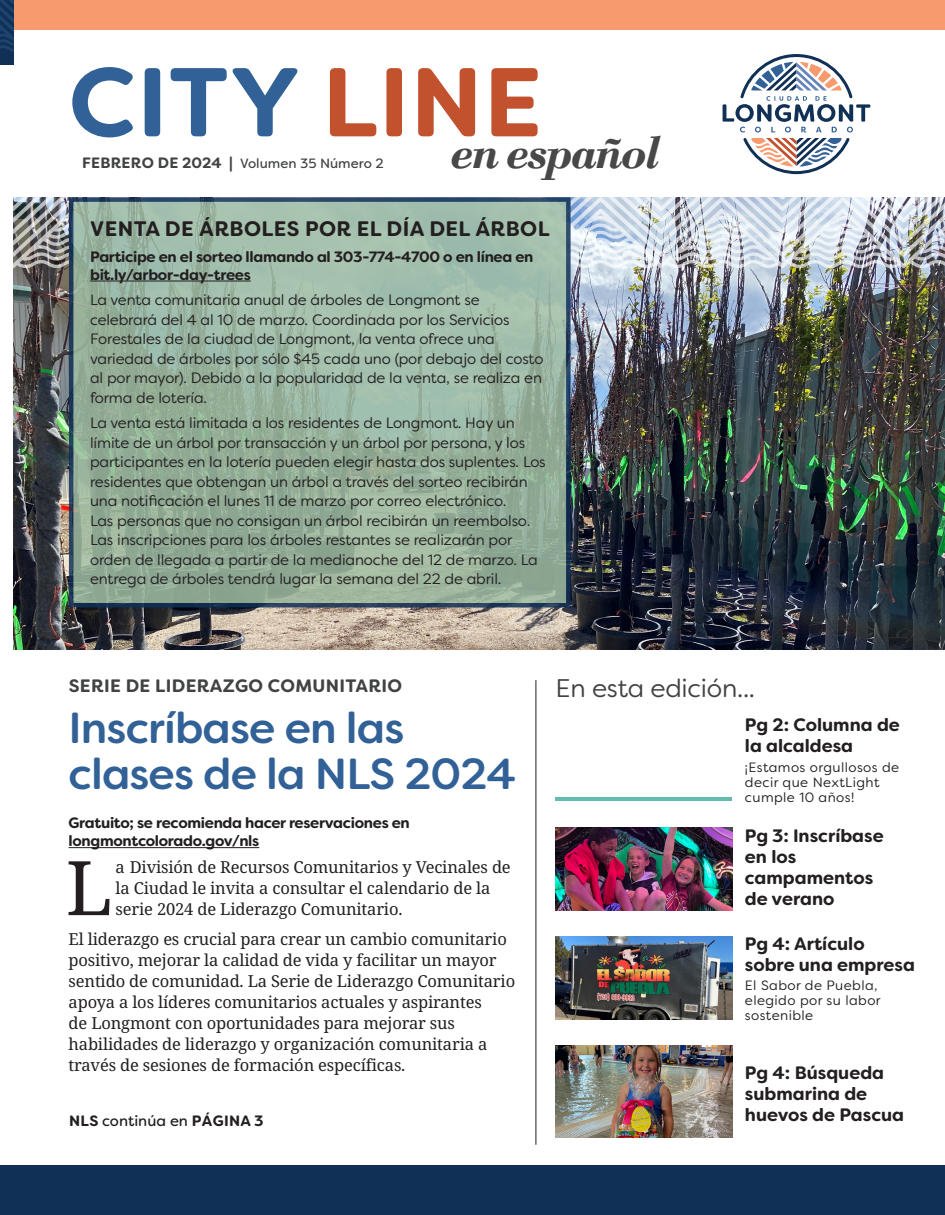
<style>
.page{position:relative;width:945px;height:1215px;background:#fff}
.page>*{position:absolute;margin:0;border:0;box-sizing:border-box;transform-origin:0 0}
.t1{font:700 97.5px "Filson Soft";letter-spacing:.01em;color:#316196}
.t2{font:75.3px "Noto Serif";color:#231f20}
.t3{font:italic 700 48px "Bodoni";letter-spacing:-.05em;color:#474847}
.body_copy{font:500 43.5px/46.5px "Filson Soft";letter-spacing:-.02em;color:#316196}
.body_copy-2{font:25.5px "Filson Soft";letter-spacing:-.01em;color:#414343}
.t4{font:700 21px "Filson Soft";letter-spacing:.02em;color:#231f20}
.body_copy-3{font:700 18px/21px "Filson Soft";color:#231f20}
.t5{font:700 18px "Filson Soft";letter-spacing:.02em;color:#414343}
.t6{font:16.5px/21px "Noto Serif";letter-spacing:-.01em;color:#231f20}
.t7{font:15px/19.5px "Filson Soft";letter-spacing:-.01em;color:#231f20}
.t8{font:700 15px/18px "Filson Soft";letter-spacing:-.02em;color:#231f20}
.t9{font:700 15px "Filson Soft";letter-spacing:.02em;color:#231f20}
.body_copy-4{font:13.5px/15px "Filson Soft";letter-spacing:.03em;color:#231f20}
.t10{font:13.5px "Filson Soft";color:#414343}
.s1{color:#c2512e}
.s2{font-weight:700;font-size:15px}
.s3{font-weight:400}
</style>
<div class="page">
<hr style="left:69px;top:847px;width:190px;height:1px;background:#231f20">
<img style="left:13px;top:268px;width:932px;height:382px">
<img style="left:13px;top:197px;width:56px;height:71px">
<img style="left:571px;top:197px;width:374px;height:71px">
<svg style="left:69px;top:197px;width:502px;height:411px;background:#95b09e"></svg>
<div style="left:0;top:1166px;width:945px;height:49px;background:#113056"></div>
<hr style="left:536px;top:680px;width:1px;height:465px;background:#231f20">
<hr style="left:90px;top:281px;width:161px;height:1px;background:#231f20">
<div style="left:14px;top:0;width:931px;height:29px;background:#f79b6e"></div>
<div style="left:556px;top:719px;width:176px;height:82px;background:linear-gradient(to right,#62bcb0,#62bcb0)"></div>
<img style="left:556px;top:719px;width:176px;height:77px">
<img style="left:556px;top:828px;width:176px;height:82px">
<img style="left:556px;top:937px;width:176px;height:82px">
<img style="left:556px;top:1045px;width:176px;height:93px">
<div style="left:0;top:0;width:13px;height:65px;background:#113056"></div>
<svg style="left:0;top:0;width:13px;height:52px"></svg>
<svg style="left:723px;top:54px;width:147px;height:120px"></svg>
<p class="t1" style="left:69px;top:39px;width:475px">CITY <span class="s1">LINE</span></p>
<p class="t10" style="left:82px;top:155px;width:303px"><span class="s2">FEBRERO DE 2024 |</span> Volumen 35 Número 2</p>
<p class="t3" style="left:450px;top:124px;width:211px">en español</p>
<p class="t4" style="left:90px;top:215px;width:461px">VENTA DE ÁRBOLES POR EL DÍA DEL ÁRBOL</p>
<p class="t8" style="left:90px;top:247px;width:445px">Participe en el sorteo llamando al 303-774-4700 o en línea en bit.ly/arbor-day-trees</p>
<p class="t7" style="left:90px;top:290px;width:455px">La venta comunitaria anual de árboles de Longmont se celebrará del 4 al 10 de marzo. Coordinada por los Servicios Forestales de la ciudad de Longmont, la venta ofrece una variedad de árboles por sólo $45 cada uno (por debajo del costo al por mayor). Debido a la popularidad de la venta, se realiza en forma de lotería.</p>
<p class="t7" style="left:90px;top:413px;width:457px">La venta está limitada a los residentes de Longmont. Hay un límite de un árbol por transacción y un árbol por persona, y los participantes en la lotería pueden elegir hasta dos suplentes. Los residentes que obtengan un árbol a través del sorteo recibirán una notificación el lunes 11 de marzo por correo electrónico.<br>Las personas que no consigan un árbol recibirán un reembolso.<br>Las inscripciones para los árboles restantes se realizarán por orden de llegada a partir de la medianoche del 12 de marzo. La entrega de árboles tendrá lugar la semana del 22 de abril.</p>
<p class="t5" style="left:69px;top:674px;width:335px">SERIE DE LIDERAZGO COMUNITARIO</p>
<p class="body_copy" style="left:69px;top:704px;width:449px">Inscríbase en las clases de la NLS 2024</p>
<p class="t8" style="left:69px;top:814px;width:343px">Gratuito; se recomienda hacer reservaciones en longmontcolorado.gov/nls</p>
<p class="t2" style="left:66px;top:836px;width:48px">L</p>
<p class="t6" style="left:116px;top:857px;width:397px">a División de Recursos Comunitarios y Vecinales de la Ciudad le invita a consultar el calendario de la serie 2024 de Liderazgo Comunitario.</p>
<p class="t6" style="left:69px;top:929px;width:448px">El liderazgo es crucial para crear un cambio comunitario positivo, mejorar la calidad de vida y facilitar un mayor sentido de comunidad. La Serie de Liderazgo Comunitario apoya a los líderes comunitarios actuales y aspirantes<br>de Longmont con oportunidades para mejorar sus habilidades de liderazgo y organización comunitaria a través de sesiones de formación específicas.</p>
<p class="t9" style="left:69px;top:1111px;width:196px">NLS <span class="s3">continúa en</span> PÁGINA 3</p>
<p class="body_copy-2" style="left:556px;top:672px;width:201px">En esta edición...</p>
<p class="body_copy-3" style="left:745px;top:714px;width:156px">Pg 2: Columna de la alcaldesa</p>
<p class="body_copy-4" style="left:745px;top:759px;width:156px">¡Estamos orgullosos de decir que NextLight cumple 10 años!</p>
<p class="body_copy-3" style="left:745px;top:825px;width:140px">Pg 3: Inscríbase en los campamentos de verano</p>
<p class="body_copy-3" style="left:745px;top:933px;width:171px">Pg 4: Artículo sobre una empresa</p>
<p class="body_copy-4" style="left:745px;top:978px;width:137px">El Sabor de Puebla, elegido por su labor sostenible</p>
<p class="body_copy-3" style="left:745px;top:1062px;width:161px">Pg 4: Búsqueda submarina de huevos de Pascua</p>
</div>
